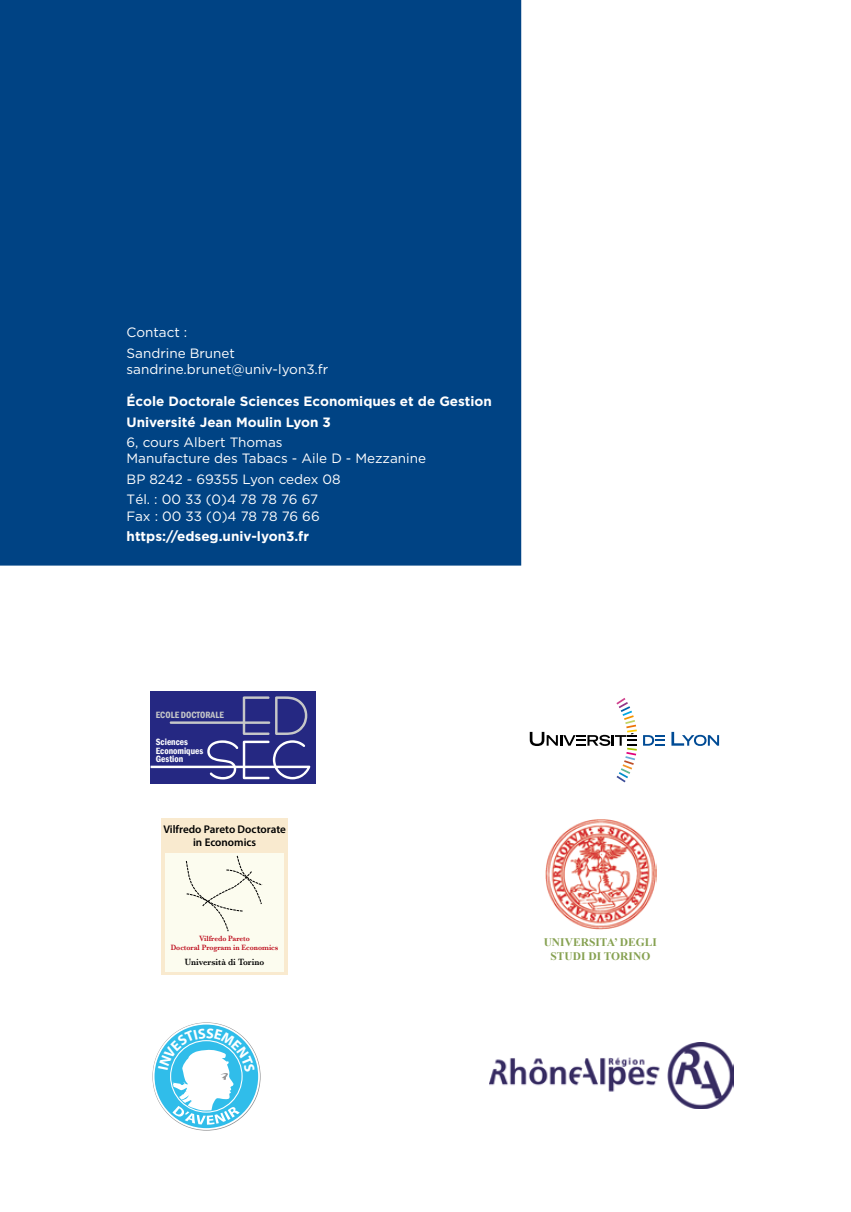
<style>
.page{position:relative;width:851px;height:1212px;background:#fff}
.page>*{position:absolute;margin:0;border:0;box-sizing:border-box;transform-origin:0 0}
.t1{font:13.5px/20.4px "Gotham";color:#fff}
.t2{font:700 13.5px/20.4px "Gotham";color:#fff}
.t3{font:700 11.55px/13.8px "Times New Roman";color:#86a151;text-align:center}
.t4{font:600 11.1px/13.4px "Myriad Pro";color:#000;text-align:center}
.t5{font:600 condensed 9.3px/8.7px "Franklin Gothic";color:#fff}
.t6{font:600 9.3px "Baskerville";color:#000;scale:.92 1}
.t7{font:600 condensed 9.3px "Franklin Gothic";color:#c6c7c8}
.t8{font:600 7.8px/9.4px "Baskerville";color:#bd0d1d;text-align:center;scale:.92 1}
</style>
<div class="page">
<div style="left:0;top:0;width:521px;height:566px;background:#004384"></div>
<div style="left:150px;top:691px;width:166px;height:92px;background:#252882"></div>
<svg style="left:150px;top:696px;width:160px;height:83px"></svg>
<img style="left:489px;top:1042px;width:244px;height:66px">
<svg style="left:529px;top:698px;width:108px;height:84px"></svg>
<svg style="left:643px;top:735px;width:22px;height:11px"></svg>
<svg style="left:671px;top:732px;width:48px;height:14px"></svg>
<svg style="left:153px;top:1023px;width:107px;height:107px"></svg>
<svg style="left:154px;top:1024px;width:104px;height:104px"></svg>
<img style="left:545px;top:819px;width:111px;height:111px">
<div style="left:162px;top:819px;width:126px;height:46px;background:#f9eacf"></div>
<div style="left:162px;top:852px;width:126px;height:122px;background:#f9eacf"></div>
<div style="left:165px;top:853px;width:119px;height:118px;background:#fcfcef"></div>
<svg style="left:185px;top:855px;width:78px;height:77px"></svg>
<svg style="left:158px;top:1028px;width:97px;height:97px"></svg>
<p class="t1" style="left:126px;top:322px;width:110px">Contact :<br>Sandrine Brunet</p>
<p class="t1" style="left:126px;top:359px;width:203px">sandrine.brunet@univ-lyon3.fr</p>
<p class="t2" style="left:126px;top:391px;width:367px">École Doctorale Sciences Economiques et de Gestion<br>Université Jean Moulin Lyon 3</p>
<p class="t1" style="left:126px;top:434px;width:301px;line-height:16.2px">6, cours Albert Thomas<br>Manufacture des Tabacs - Aile D - Mezzanine</p>
<p class="t1" style="left:126px;top:469px;width:215px">BP 8242 - 69355 Lyon cedex 08<br>Tél. : 00 33 (0)4 78 78 76 67</p>
<p class="t1" style="left:126px;top:505px;width:195px">Fax : 00 33 (0)4 78 78 76 66</p>
<p class="t2" style="left:126px;top:526px;width:184px">https://edseg.univ-lyon3.fr</p>
<p class="t7" style="left:156px;top:709px;width:69px">ECOLE DOCTORALE</p>
<p class="t5" style="left:156px;top:737px;width:49px">Sciences<br>Economiques<br>Gestion</p>
<p class="t4" style="left:163px;top:822px;width:124px">Vilfredo Pareto Doctorate in Economics</p>
<p class="t8" style="left:171px;top:933px;width:118px">Vilfredo Pareto<br>Doctoral Program in Economics</p>
<p class="t6" style="left:185px;top:956px;width:88px">Università di Torino</p>
<p class="t3" style="left:543px;top:935px;width:115px">UNIVERSITA’ DEGLI<br>STUDI DI TORINO</p>
</div>
